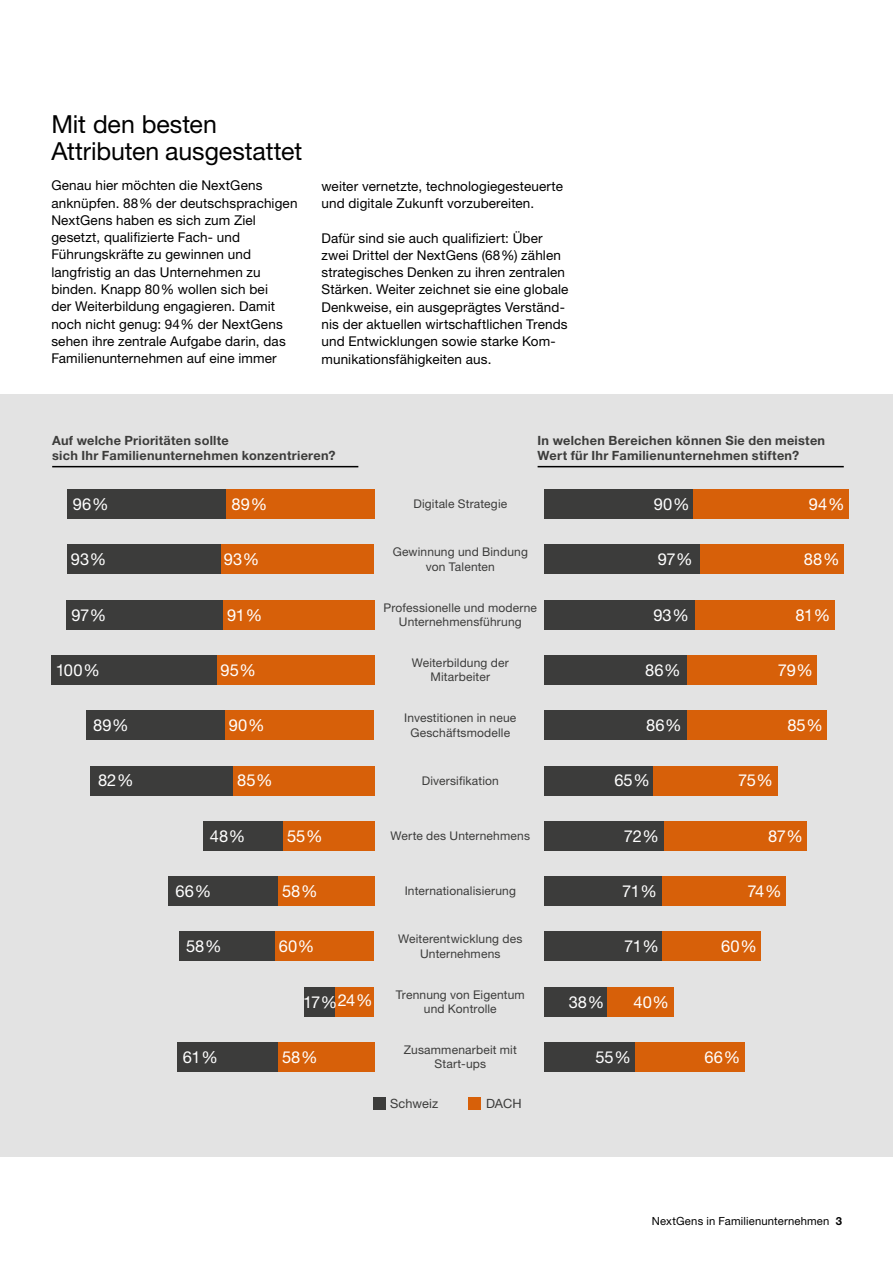
<style>
.page{position:relative;width:893px;height:1263px;background:#fff}
.page>*{position:absolute;margin:0;border:0;box-sizing:border-box;transform-origin:0 0}
.t1{font:24.9px/27.9px "Helvetica Neue LT Std";color:#000}
.t2{font:16.5px "Helvetica Neue LT Std";color:#fff}
.t3{font:13.5px/17.2px "Helvetica Neue LT Std";letter-spacing:.01em;color:#000}
.t4{font:700 12.75px/15.3px "Helvetica Neue LT Std";letter-spacing:.02em;color:#3c3c3b}
.t5{font:12.75px "Helvetica Neue LT Std";letter-spacing:.005em;color:#3c3c3b}
.t6{font:12px/14.4px "Helvetica Neue LT Std";letter-spacing:.015em;color:#3c3c3b;text-align:center}
.t7{font:11.25px "Helvetica Neue LT Std";letter-spacing:.015em;color:#000}
.s1{font-weight:700}
</style>
<div class="page">
<div style="left:0;top:394px;width:893px;height:763px;background:#e3e3e3"></div>
<hr style="left:52px;top:466px;width:306px;height:1px;background:#000">
<hr style="left:538px;top:466px;width:306px;height:1px;background:#000">
<div style="left:226px;top:489px;width:148px;height:30px;background:#d76009"></div>
<div style="left:67px;top:489px;width:159px;height:30px;background:#3c3c3b"></div>
<div style="left:693px;top:489px;width:156px;height:30px;background:#d76009"></div>
<div style="left:544px;top:489px;width:149px;height:30px;background:#3c3c3b"></div>
<div style="left:221px;top:544px;width:153px;height:30px;background:#d76009"></div>
<div style="left:67px;top:544px;width:154px;height:30px;background:#3c3c3b"></div>
<div style="left:544px;top:544px;width:157px;height:30px;background:#3c3c3b"></div>
<div style="left:701px;top:544px;width:143px;height:30px;background:#d76009"></div>
<div style="left:223px;top:600px;width:151px;height:30px;background:#d76009"></div>
<div style="left:67px;top:600px;width:156px;height:30px;background:#3c3c3b"></div>
<div style="left:544px;top:600px;width:152px;height:30px;background:#3c3c3b"></div>
<div style="left:696px;top:600px;width:139px;height:30px;background:#d76009"></div>
<div style="left:216px;top:655px;width:158px;height:30px;background:#d76009"></div>
<div style="left:51px;top:655px;width:165px;height:30px;background:#3c3c3b"></div>
<div style="left:686px;top:655px;width:131px;height:30px;background:#d76009"></div>
<div style="left:544px;top:655px;width:142px;height:30px;background:#3c3c3b"></div>
<div style="left:224px;top:710px;width:150px;height:30px;background:#d76009"></div>
<div style="left:86px;top:710px;width:138px;height:30px;background:#3c3c3b"></div>
<div style="left:686px;top:710px;width:141px;height:30px;background:#d76009"></div>
<div style="left:544px;top:710px;width:142px;height:30px;background:#3c3c3b"></div>
<div style="left:233px;top:766px;width:141px;height:29px;background:#d76009"></div>
<div style="left:90px;top:766px;width:143px;height:29px;background:#3c3c3b"></div>
<div style="left:653px;top:766px;width:124px;height:29px;background:#d76009"></div>
<div style="left:283px;top:821px;width:91px;height:30px;background:#d76009"></div>
<div style="left:203px;top:821px;width:80px;height:30px;background:#3c3c3b"></div>
<div style="left:663px;top:821px;width:144px;height:30px;background:#d76009"></div>
<div style="left:544px;top:821px;width:119px;height:30px;background:#3c3c3b"></div>
<div style="left:278px;top:876px;width:96px;height:30px;background:#d76009"></div>
<div style="left:169px;top:876px;width:109px;height:30px;background:#3c3c3b"></div>
<div style="left:544px;top:766px;width:109px;height:29px;background:#3c3c3b"></div>
<div style="left:662px;top:876px;width:124px;height:30px;background:#d76009"></div>
<div style="left:544px;top:876px;width:118px;height:30px;background:#3c3c3b"></div>
<div style="left:275px;top:931px;width:99px;height:30px;background:#d76009"></div>
<div style="left:179px;top:931px;width:96px;height:30px;background:#3c3c3b"></div>
<div style="left:662px;top:931px;width:99px;height:30px;background:#d76009"></div>
<div style="left:544px;top:931px;width:118px;height:30px;background:#3c3c3b"></div>
<div style="left:334px;top:987px;width:40px;height:29px;background:#d76009"></div>
<div style="left:304px;top:987px;width:30px;height:29px;background:#3c3c3b"></div>
<div style="left:607px;top:987px;width:66px;height:29px;background:#d76009"></div>
<div style="left:544px;top:987px;width:63px;height:29px;background:#3c3c3b"></div>
<div style="left:278px;top:1042px;width:96px;height:30px;background:#d76009"></div>
<div style="left:177px;top:1042px;width:101px;height:30px;background:#3c3c3b"></div>
<div style="left:635px;top:1042px;width:109px;height:30px;background:#d76009"></div>
<div style="left:544px;top:1042px;width:91px;height:30px;background:#3c3c3b"></div>
<div style="left:373px;top:1097px;width:13px;height:13px;background:#3c3c3b"></div>
<div style="left:468px;top:1097px;width:13px;height:13px;background:#d76009"></div>
<h1 class="t1" style="left:51px;top:109px;width:252px">Mit den besten<br>Attributen ausgestattet</h1>
<p class="t3" style="left:51px;top:177px;width:248px">Genau hier möchten die NextGens anknüpfen. 88% der deutschsprachigen NextGens haben es sich zum Ziel gesetzt, qualifizierte Fach- und Führungskräfte zu gewinnen und langfristig an das Unternehmen zu binden. Knapp 80% wollen sich bei<br>der Weiterbildung engagieren. Damit noch nicht genug: 94% der NextGens sehen ihre zentrale Aufgabe darin, das Familienunternehmen auf eine immer</p>
<p class="t3" style="left:321px;top:178px;width:243px">weiter vernetzte, technologiegesteuerte und digitale Zukunft vorzubereiten.</p>
<p class="t3" style="left:321px;top:229px;width:249px">Dafür sind sie auch qualifiziert: Über zwei Drittel der NextGens (68%) zählen strategisches Denken zu ihren zentralen Stärken. Weiter zeichnet sie eine globale Denkweise, ein ausgeprägtes Verständ&shy;nis der aktuellen wirtschaftlichen Trends und Entwicklungen sowie starke Kom&shy;munikationsfähigkeiten aus.</p>
<p class="t4" style="left:52px;top:432px;width:285px">Auf welche Prioritäten sollte<br>sich Ihr Familienunternehmen konzentrieren?</p>
<p class="t4" style="left:538px;top:432px;width:289px">In welchen Bereichen können Sie den meisten<br>Wert für Ihr Familienunternehmen stiften?</p>
<p class="t2" style="left:73px;top:494px;width:37px">96%</p>
<p class="t2" style="left:232px;top:494px;width:37px">89%</p>
<p class="t6" style="left:413px;top:497px;width:95px">Digitale Strategie</p>
<p class="t2" style="left:654px;top:494px;width:37px">90%</p>
<p class="t2" style="left:809px;top:494px;width:37px">94%</p>
<p class="t2" style="left:71px;top:550px;width:37px">93%</p>
<p class="t2" style="left:224px;top:550px;width:37px">93%</p>
<p class="t6" style="left:393px;top:545px;width:137px">Gewinnung und Bindung von Talenten</p>
<p class="t2" style="left:804px;top:550px;width:37px">88%</p>
<p class="t2" style="left:71px;top:605px;width:37px">97%</p>
<p class="t2" style="left:227px;top:605px;width:37px">91%</p>
<p class="t6" style="left:384px;top:600px;width:155px">Professionelle und moderne<br>Unternehmensführung</p>
<p class="t2" style="left:658px;top:550px;width:37px">97%</p>
<p class="t2" style="left:795px;top:605px;width:36px">81%</p>
<p class="t2" style="left:653px;top:605px;width:37px">93%</p>
<p class="t2" style="left:56px;top:660px;width:46px">100%</p>
<p class="t2" style="left:221px;top:660px;width:37px">95%</p>
<p class="t6" style="left:412px;top:655px;width:98px">Weiterbildung der<br>Mitarbeiter</p>
<p class="t2" style="left:645px;top:660px;width:37px">86%</p>
<p class="t2" style="left:778px;top:660px;width:37px">79%</p>
<p class="t2" style="left:229px;top:715px;width:37px">90%</p>
<p class="t6" style="left:404px;top:711px;width:114px">Investitionen in neue<br>Geschäftsmodelle</p>
<p class="t2" style="left:93px;top:715px;width:37px">89%</p>
<p class="t2" style="left:646px;top:715px;width:37px">86%</p>
<p class="t2" style="left:787px;top:715px;width:37px">85%</p>
<p class="t2" style="left:237px;top:771px;width:37px">85%</p>
<p class="t6" style="left:422px;top:773px;width:79px">Diversifikation</p>
<p class="t2" style="left:738px;top:771px;width:36px">75%</p>
<p class="t2" style="left:98px;top:771px;width:37px">82%</p>
<p class="t2" style="left:614px;top:771px;width:37px">65%</p>
<p class="t2" style="left:210px;top:826px;width:37px">48%</p>
<p class="t2" style="left:287px;top:826px;width:37px">55%</p>
<p class="t6" style="left:391px;top:828px;width:141px">Werte des Unternehmens</p>
<p class="t2" style="left:624px;top:826px;width:37px">72%</p>
<p class="t2" style="left:768px;top:826px;width:37px">87%</p>
<p class="t2" style="left:176px;top:881px;width:37px">66%</p>
<p class="t2" style="left:282px;top:881px;width:37px">58%</p>
<p class="t6" style="left:405px;top:884px;width:113px">Internationalisierung</p>
<p class="t2" style="left:622px;top:881px;width:36px">71%</p>
<p class="t2" style="left:748px;top:881px;width:35px">74%</p>
<p class="t2" style="left:186px;top:936px;width:37px">58%</p>
<p class="t2" style="left:279px;top:936px;width:37px">60%</p>
<p class="t6" style="left:398px;top:932px;width:126px">Weiterentwicklung des<br>Unternehmens</p>
<p class="t2" style="left:624px;top:936px;width:36px">71%</p>
<p class="t2" style="left:721px;top:936px;width:37px">60%</p>
<p class="t2" style="left:303px;top:991px;width:71px">17%24%</p>
<p class="t6" style="left:396px;top:987px;width:131px">Trennung von Eigentum und Kontrolle</p>
<p class="t2" style="left:569px;top:992px;width:37px">38%</p>
<p class="t2" style="left:634px;top:992px;width:37px">40%</p>
<p class="t2" style="left:183px;top:1047px;width:37px">61%</p>
<p class="t2" style="left:282px;top:1047px;width:37px">58%</p>
<p class="t6" style="left:404px;top:1042px;width:115px">Zusammenarbeit mit<br>Start-ups</p>
<p class="t2" style="left:595px;top:1047px;width:37px">55%</p>
<p class="t2" style="left:704px;top:1047px;width:37px">66%</p>
<p class="t5" style="left:390px;top:1096px;width:50px">Schweiz</p>
<p class="t5" style="left:486px;top:1096px;width:37px">DACH</p>
<p class="t7" style="left:652px;top:1214px;width:192px">NextGens in Familienunternehmen <span class="s1">3</span></p>
</div>
